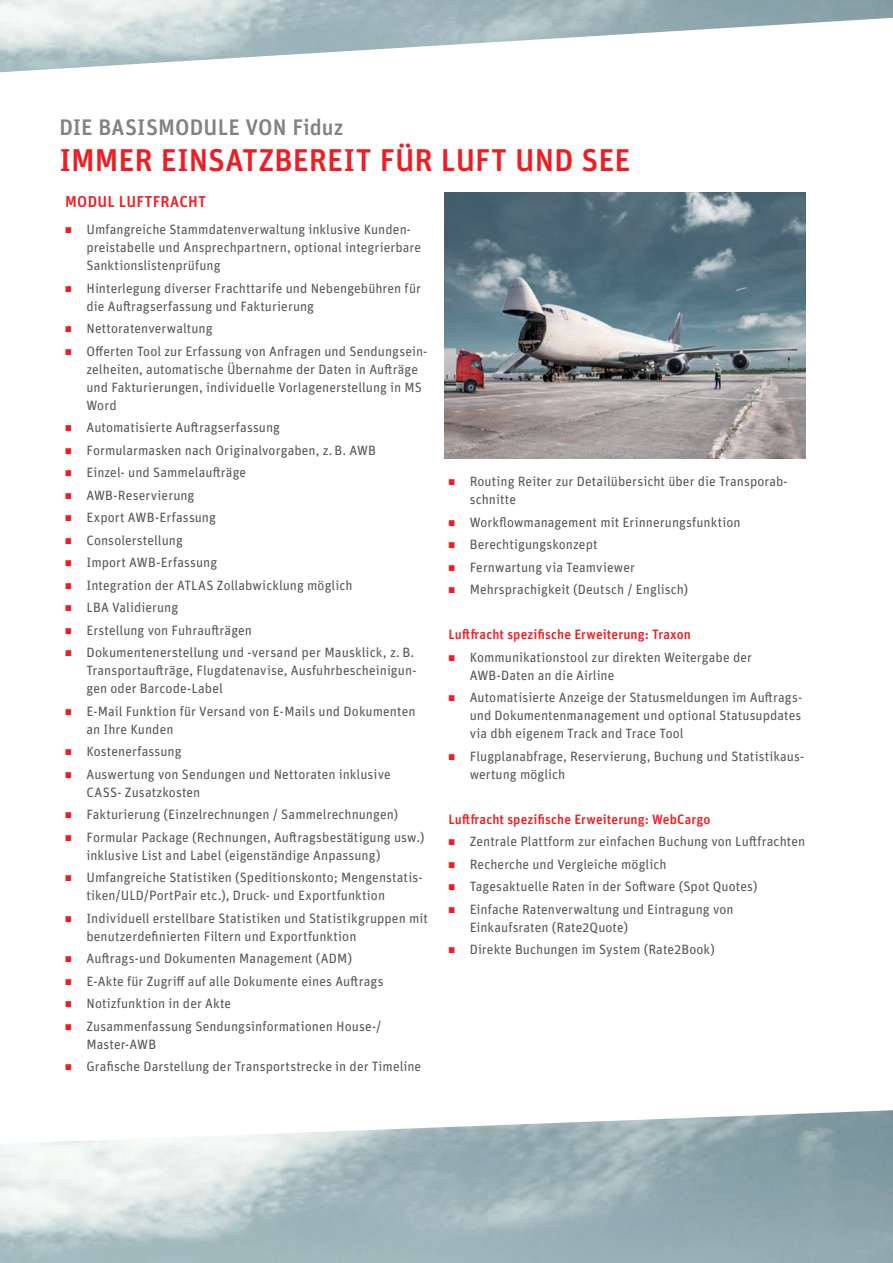
<style>
.page{position:relative;width:893px;height:1263px;background:#fff}
.page>*{position:absolute;margin:0;border:0;box-sizing:border-box;transform-origin:0 0}
.t1{font:500 31.5px "Unit O Tdbh";color:#ee1d23}
.t2{font:500 22.5px "Unit O Tdbh";color:#808285}
.t3{font:500 15.75px "Unit O Tdbh";letter-spacing:.015em;color:#ee1d23}
.t4{font:13.5px/18px "Unit O Tdbh";letter-spacing:.005em;color:#57585a}
.t5{font:500 13.5px "Unit O Tdbh";letter-spacing:.01em;color:#ee1d23}
.s1{color:#ee1d23}
</style>
<div class="page">
<img style="left:445px;top:193px;width:361px;height:265px">
<h2 class="t2" style="left:60px;top:113px;width:285px">DIE BASISMODULE VON Fiduz</h2>
<h1 class="t1" style="left:60px;top:140px;width:572px">IMMER EINSATZBEREIT FÜR LUFT UND SEE</h1>
<p class="t3" style="left:65px;top:191px;width:142px">MODUL LUFTFRACHT</p>
<p class="t4" style="left:86px;top:220px;width:336px;text-indent:-21px"><span class="s1">•</span> Umfangreiche Stammdatenverwaltung inklusive Kunden&shy;preistabelle und Ansprechpartnern, optional integrierbare<br>Sanktionslistenprüfung</p>
<p class="t4" style="left:86px;top:279px;width:336px;text-indent:-21px"><span class="s1">•</span> Hinterlegung diverser Frachttarife und Nebengebühren für die Auftragserfassung und Fakturierung</p>
<p class="t4" style="left:65px;top:319px;width:149px"><span class="s1">•</span> Nettoratenverwaltung</p>
<p class="t4" style="left:86px;top:342px;width:342px;text-indent:-21px"><span class="s1">•</span> Offerten Tool zur Erfassung von Anfragen und Sendungsein&shy;zelheiten, automatische Übernahme der Daten in Aufträge und Fakturierungen, individuelle Vorlagenerstellung in MS Word</p>
<p class="t4" style="left:65px;top:418px;width:216px"><span class="s1">•</span> Automatisierte Auftragserfassung</p>
<p class="t4" style="left:65px;top:441px;width:312px"><span class="s1">•</span> Formularmasken nach Originalvorgaben, z.B. AWB</p>
<p class="t4" style="left:65px;top:463px;width:182px"><span class="s1">•</span> Einzel- und Sammelaufträge</p>
<p class="t4" style="left:65px;top:486px;width:131px"><span class="s1">•</span> AWB-Reservierung</p>
<p class="t4" style="left:65px;top:508px;width:152px"><span class="s1">•</span> Export AWB-Erfassung</p>
<p class="t4" style="left:65px;top:531px;width:119px"><span class="s1">•</span> Consolerstellung</p>
<p class="t4" style="left:65px;top:553px;width:154px"><span class="s1">•</span> Import AWB-Erfassung</p>
<p class="t4" style="left:65px;top:576px;width:289px"><span class="s1">•</span> Integration der ATLAS Zollabwicklung möglich</p>
<p class="t4" style="left:65px;top:598px;width:114px"><span class="s1">•</span> LBA Validierung</p>
<p class="t4" style="left:65px;top:621px;width:188px"><span class="s1">•</span> Erstellung von Fuhraufträgen</p>
<p class="t4" style="left:86px;top:643px;width:332px;text-indent:-21px"><span class="s1">•</span> Dokumentenerstellung und -versand per Mausklick, z. B.<br>Transportaufträge, Flugdatenavise, Ausfuhrbescheinigun&shy;gen oder Barcode-Label</p>
<p class="t4" style="left:86px;top:702px;width:331px;text-indent:-21px"><span class="s1">•</span> E-Mail Funktion für Versand von E-Mails und Dokumenten an Ihre Kunden</p>
<p class="t4" style="left:65px;top:742px;width:118px"><span class="s1">•</span> Kostenerfassung</p>
<p class="t4" style="left:86px;top:765px;width:306px;text-indent:-21px"><span class="s1">•</span> Auswertung von Sendungen und Nettoraten inklusive<br>CASS- Zusatzkosten</p>
<p class="t4" style="left:65px;top:805px;width:334px"><span class="s1">•</span> Fakturierung (Einzelrechnungen / Sammelrechnungen)</p>
<p class="t4" style="left:86px;top:828px;width:340px;text-indent:-21px"><span class="s1">•</span> Formular Package (Rechnungen, Auftragsbestätigung usw.) inklusive List and Label (eigenständige Anpassung)</p>
<p class="t4" style="left:86px;top:868px;width:337px;text-indent:-21px"><span class="s1">•</span> Umfangreiche Statistiken (Speditionskonto; Mengenstatis&shy;tiken/ULD/PortPair etc.), Druck- und Exportfunktion</p>
<p class="t4" style="left:86px;top:909px;width:343px;text-indent:-21px"><span class="s1">•</span> Individuell erstellbare Statistiken und Statistikgruppen mit benutzerdefinierten Filtern und Exportfunktion</p>
<p class="t4" style="left:65px;top:949px;width:288px"><span class="s1">•</span> Auftrags-und Dokumenten Management (ADM)</p>
<p class="t4" style="left:65px;top:972px;width:320px"><span class="s1">•</span> E-Akte für Zugriff auf alle Dokumente eines Auftrags</p>
<p class="t4" style="left:65px;top:994px;width:168px"><span class="s1">•</span> Notizfunktion in der Akte</p>
<p class="t4" style="left:86px;top:1017px;width:296px;text-indent:-21px"><span class="s1">•</span> Zusammenfassung Sendungsinformationen House-/<br>Master-AWB</p>
<p class="t4" style="left:65px;top:1057px;width:358px"><span class="s1">•</span> Grafische Darstellung der Transportstrecke in der Timeline</p>
<p class="t4" style="left:470px;top:472px;width:319px;text-indent:-21px"><span class="s1">•</span> Routing Reiter zur Detailübersicht über die Transporab&shy;schnitte</p>
<p class="t4" style="left:448px;top:513px;width:294px"><span class="s1">•</span> Workflowmanagement mit Erinnerungsfunktion</p>
<p class="t4" style="left:448px;top:535px;width:151px"><span class="s1">•</span> Berechtigungskonzept</p>
<p class="t4" style="left:448px;top:558px;width:188px"><span class="s1">•</span> Fernwartung via Teamviewer</p>
<p class="t4" style="left:448px;top:580px;width:241px"><span class="s1">•</span> Mehrsprachigkeit (Deutsch / Englisch)</p>
<p class="t5" style="left:448px;top:626px;width:244px">Luftfracht spezifische Erweiterung: Traxon</p>
<p class="t4" style="left:470px;top:648px;width:284px;text-indent:-21px"><span class="s1">•</span> Kommunikationstool zur direkten Weitergabe der<br>AWB-Daten an die Airline</p>
<p class="t4" style="left:470px;top:688px;width:334px;text-align:justify;text-indent:-21px"><span class="s1">•</span> Automatisierte Anzeige der Statusmeldungen im Auftrags&shy;und Dokumentenmanagement und optional Statusupdates via dbh eigenem Track and Trace Tool</p>
<p class="t4" style="left:470px;top:747px;width:336px;text-indent:-21px"><span class="s1">•</span> Flugplanabfrage, Reservierung, Buchung und Statistikaus&shy;wertung möglich</p>
<p class="t5" style="left:448px;top:810px;width:263px">Luftfracht spezifische Erweiterung: WebCargo</p>
<p class="t4" style="left:448px;top:832px;width:358px"><span class="s1">•</span> Zentrale Plattform zur einfachen Buchung von Luftfrachten</p>
<p class="t4" style="left:448px;top:855px;width:220px"><span class="s1">•</span> Recherche und Vergleiche möglich</p>
<p class="t4" style="left:448px;top:877px;width:311px"><span class="s1">•</span> Tagesaktuelle Raten in der Software (Spot Quotes)</p>
<p class="t4" style="left:470px;top:900px;width:265px;text-indent:-21px"><span class="s1">•</span> Einfache Ratenverwaltung und Eintragung von<br>Einkaufsraten (Rate2Quote)</p>
<p class="t4" style="left:448px;top:940px;width:268px"><span class="s1">•</span> Direkte Buchungen im System (Rate2Book)</p>
</div>
